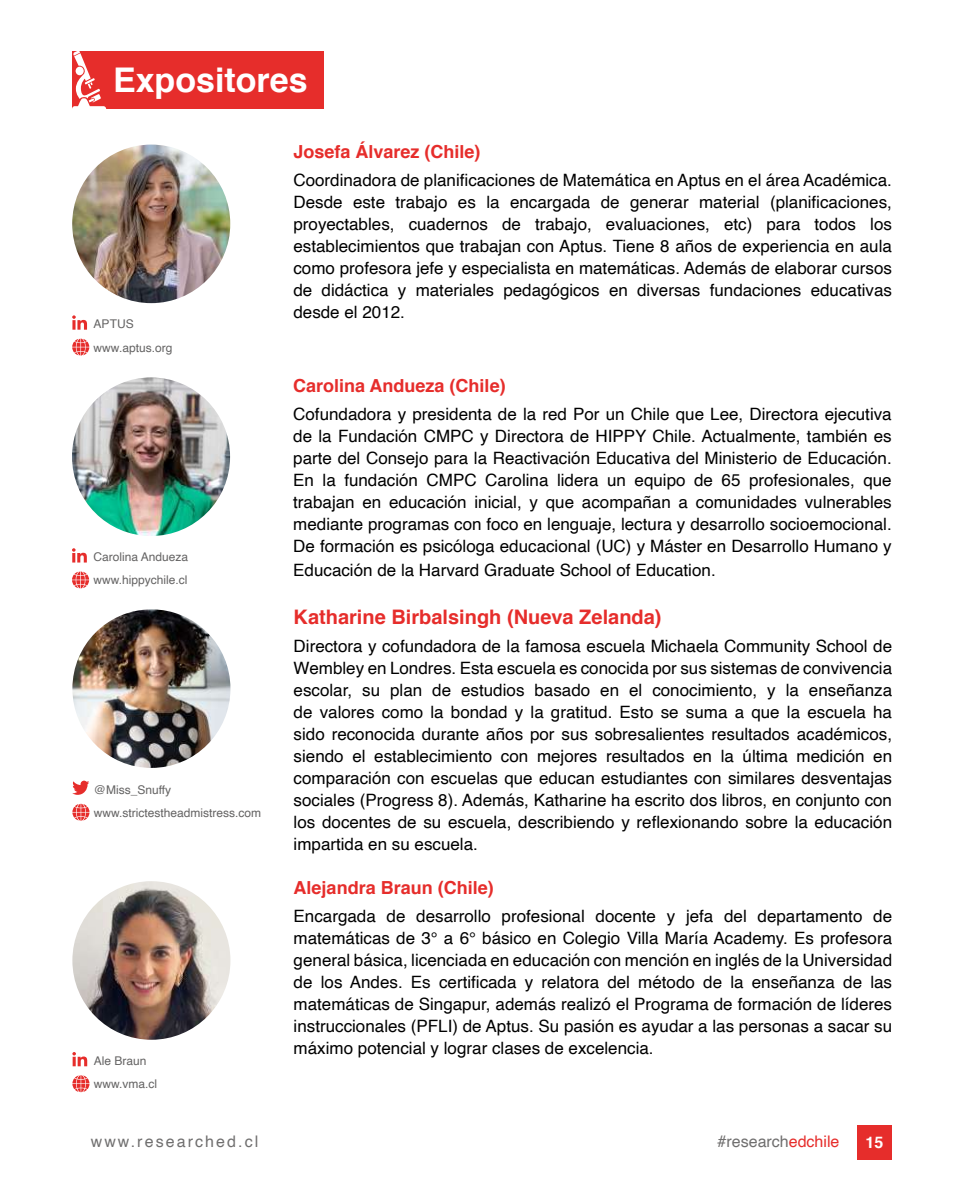
<style>
.page{position:relative;width:964px;height:1191px;background:#fff}
.page>*{position:absolute;margin:0;border:0;box-sizing:border-box;transform-origin:0 0}
.t1{font:700 34px "Helvetica";color:#fff}
.t2{font:700 20px "Helvetica";color:#e62d2b}
.t3{font:700 18px "Helvetica";color:#e62d2b}
.t4{font:17px/22px "Helvetica";color:#000;text-align:justify}
.t5{font:16px "Helvetica";letter-spacing:.13em;color:#706f6f}
.t6{font:16px "Helvetica";color:#706f6f}
.t7{font:700 16px "Helvetica";color:#fff}
.t8{font:12px/23.2px "Helvetica";color:#646363}
.s1{color:#e62d2b}
</style>
<div class="page">
<div style="left:857px;top:1124px;width:35px;height:35px;background:#e62d2b"></div>
<svg style="left:72px;top:338px;width:17px;height:17px"></svg>
<div style="left:72px;top:51px;width:251px;height:57px;background:#e62d2b"></div>
<svg style="left:72px;top:51px;width:34px;height:58px"></svg>
<img style="left:72px;top:145px;width:158px;height:158px;border-radius:79px">
<img style="left:72px;top:377px;width:158px;height:159px;border-radius:79px">
<img style="left:72px;top:881px;width:158px;height:158px;border-radius:79px">
<img style="left:72px;top:609px;width:158px;height:159px;border-radius:79px">
<svg style="left:72px;top:315px;width:15px;height:15px"></svg>
<svg style="left:72px;top:571px;width:17px;height:17px"></svg>
<svg style="left:72px;top:548px;width:15px;height:14px"></svg>
<svg style="left:72px;top:1075px;width:17px;height:17px"></svg>
<svg style="left:72px;top:1052px;width:15px;height:14px"></svg>
<svg style="left:72px;top:803px;width:17px;height:17px"></svg>
<svg style="left:72px;top:780px;width:17px;height:15px"></svg>
<h1 class="t1" style="left:113px;top:52px;width:196px">Expositores</h1>
<p class="t8" style="left:94px;top:313px;width:80px">APTUS www.aptus.org</p>
<p class="t8" style="left:93px;top:546px;width:96px">Carolina Andueza www.hippychile.cl</p>
<p class="t8" style="left:94px;top:778px;width:169px">@Miss_Snuffy www.strictestheadmistress.com</p>
<p class="t8" style="left:94px;top:1049px;width:65px">Ale Braun www.vma.cl</p>
<p class="t3" style="left:293px;top:137px;width:189px">Josefa Álvarez (Chile)</p>
<p class="t4" style="left:293px;top:169px;width:600px">Coordinadora de planificaciones de Matemática en Aptus en el área Académica.<br>Desde este trabajo es la encargada de generar material (planificaciones, proyectables, cuadernos de trabajo, evaluaciones, etc) para todos los establecimientos que trabajan con Aptus. Tiene 8 años de experiencia en aula como profesora jefe y especialista en matemáticas. Además de elaborar cursos de didáctica y materiales pedagógicos en diversas fundaciones educativas desde el 2012.</p>
<p class="t3" style="left:293px;top:371px;width:214px">Carolina Andueza (Chile)</p>
<p class="t4" style="left:293px;top:403px;width:600px">Cofundadora y presidenta de la red Por un Chile que Lee, Directora ejecutiva de la Fundación CMPC y Directora de HIPPY Chile. Actualmente, también es parte del Consejo para la Reactivación Educativa del Ministerio de Educación.<br>En la fundación CMPC Carolina lidera un equipo de 65 profesionales, que trabajan en educación inicial, y que acompañan a comunidades vulnerables mediante programas con foco en lenguaje, lectura y desarrollo socioemocional.<br>De formación es psicóloga educacional (UC) y Máster en Desarrollo Humano y</p>
<p class="t4" style="left:293px;top:559px;width:424px">Educación de la Harvard Graduate School of Education.</p>
<p class="t2" style="left:294px;top:601px;width:369px">Katharine Birbalsingh (Nueva Zelanda)</p>
<p class="t4" style="left:294px;top:635px;width:600px">Directora y cofundadora de la famosa escuela Michaela Community School de Wembley en Londres. Esta escuela es conocida por sus sistemas de convivencia escolar, su plan de estudios basado en el conocimiento, y la enseñanza de valores como la bondad y la gratitud. Esto se suma a que la escuela ha sido reconocida durante años por sus sobresalientes resultados académicos, siendo el establecimiento con mejores resultados en la última medición en comparación con escuelas que educan estudiantes con similares desventajas sociales (Progress 8). Además, Katharine ha escrito dos libros, en conjunto con los docentes de su escuela, describiendo y reflexionando sobre la educación impartida en su escuela.</p>
<p class="t3" style="left:294px;top:873px;width:202px">Alejandra Braun (Chile)</p>
<p class="t4" style="left:294px;top:905px;width:600px">Encargada de desarrollo profesional docente y jefa del departamento de matemáticas de 3° a 6° básico en Colegio Villa María Academy. Es profesora general básica, licenciada en educación con mención en inglés de la Universidad de los Andes. Es certificada y relatora del método de la enseñanza de las matemáticas de Singapur, además realizó el Programa de formación de líderes instruccionales (PFLI) de Aptus. Su pasión es ayudar a las personas a sacar su máximo potencial y lograr clases de excelencia.</p>
<p class="t5" style="left:91px;top:1129px;width:169px">www.researched.cl</p>
<p class="t6" style="left:717px;top:1129px;width:123px">#research<span class="s1">edchile</span></p>
<p class="t7" style="left:865px;top:1129px;width:19px">15</p>
</div>
